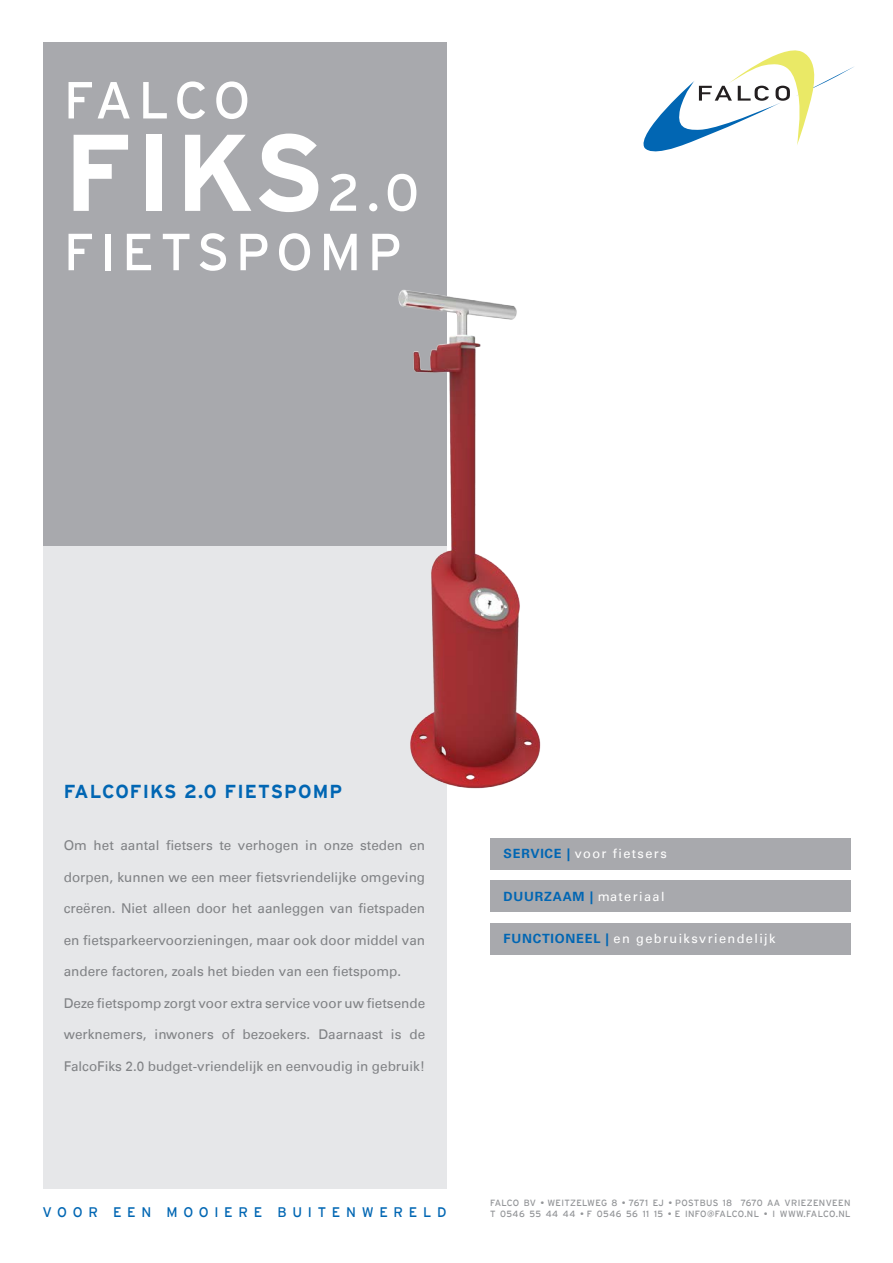
<style>
.page{position:relative;width:893px;height:1263px;background:#fff}
.page>*{position:absolute;margin:0;border:0;box-sizing:border-box;transform-origin:0 0}
.t1{font:700 108.75px "Interstate";color:#fff}
.t2{font:52.05px "Interstate";letter-spacing:.12em;color:#fff}
.t3{font:700 18.75px "Interstate";letter-spacing:.06em;color:#0166b3}
.t4{font:13.8px "Interstate";letter-spacing:.41em;color:#0166b3}
.t5{font:13.5px "Univers LT";color:#808285}
.t6{font:12.75px "Univers LT";letter-spacing:.11em;color:#fff}
.t7{font:700 12.75px "Univers LT";letter-spacing:.06em;color:#0166b3}
.t8{font:9px/10.8px "Interstate";letter-spacing:.04em;color:#939598}
.s1{font-weight:700;color:#0166b3}
.s2{font-weight:400;color:#fff}
</style>
<div class="page">
<div style="left:43px;top:546px;width:403px;height:643px;background:#e6e7e9"></div>
<div style="left:43px;top:43px;width:403px;height:503px;background:#a8a9ad"></div>
<svg style="left:643px;top:50px;width:211px;height:102px"></svg>
<div style="left:490px;top:838px;width:360px;height:32px;background:#a8a9ad"></div>
<div style="left:490px;top:880px;width:360px;height:32px;background:#a8a9ad"></div>
<div style="left:490px;top:923px;width:360px;height:32px;background:#a8a9ad"></div>
<img style="left:398px;top:265px;width:143px;height:540px">
<p class="t2" style="left:64px;top:71px;width:188px">FALCO</p>
<p class="t1" style="left:64px;top:112px;width:262px">FIKS</p>
<p class="t2" style="left:327px;top:163px;width:93px">2.0</p>
<p class="t2" style="left:64px;top:223px;width:339px">FIETSPOMP</p>
<p class="t3" style="left:64px;top:781px;width:280px">FALCOFIKS 2.0 FIETSPOMP</p>
<p class="t5" style="left:64px;top:837px;width:363px">Om het aantal fietsers te verhogen in onze steden en</p>
<p class="t5" style="left:64px;top:869px;width:363px">dorpen, kunnen we een meer fietsvriendelijke omgeving</p>
<p class="t5" style="left:64px;top:900px;width:363px">creëren. Niet alleen door het aanleggen van fietspaden</p>
<p class="t5" style="left:64px;top:932px;width:363px">en fietsparkeervoorzieningen, maar ook door middel van</p>
<p class="t5" style="left:64px;top:963px;width:339px">andere factoren, zoals het bieden van een fietspomp.</p>
<p class="t5" style="left:64px;top:995px;width:363px">Deze fietspomp zorgt voor extra service voor uw fietsende</p>
<p class="t5" style="left:64px;top:1026px;width:363px">werknemers, inwoners of bezoekers. Daarnaast is de</p>
<p class="t5" style="left:64px;top:1058px;width:363px">FalcoFiks 2.0 budget-vriendelijk en eenvoudig in gebruik!</p>
<p class="t6" style="left:503px;top:846px;width:165px"><span class="s1">SERVICE |</span> voor fietsers</p>
<p class="t7" style="left:503px;top:889px;width:163px">DUURZAAM | <span class="s2">materiaal</span></p>
<p class="t6" style="left:503px;top:931px;width:274px"><span class="s1">FUNCTIONEEL |</span> en gebruiksvriendelijk</p>
<p class="t4" style="left:43px;top:1204px;width:405px">VOOR EEN MOOIERE BUITENWERELD</p>
<p class="t8" style="left:490px;top:1198px;width:362px">FALCO BV • WEITZELWEG 8 • 7671 EJ • POSTBUS 18 7670 AA VRIEZENVEEN<br>T 0546 55 44 44 • F 0546 56 11 15 • E INFO@FALCO.NL • I WWW.FALCO.NL</p>
</div>
